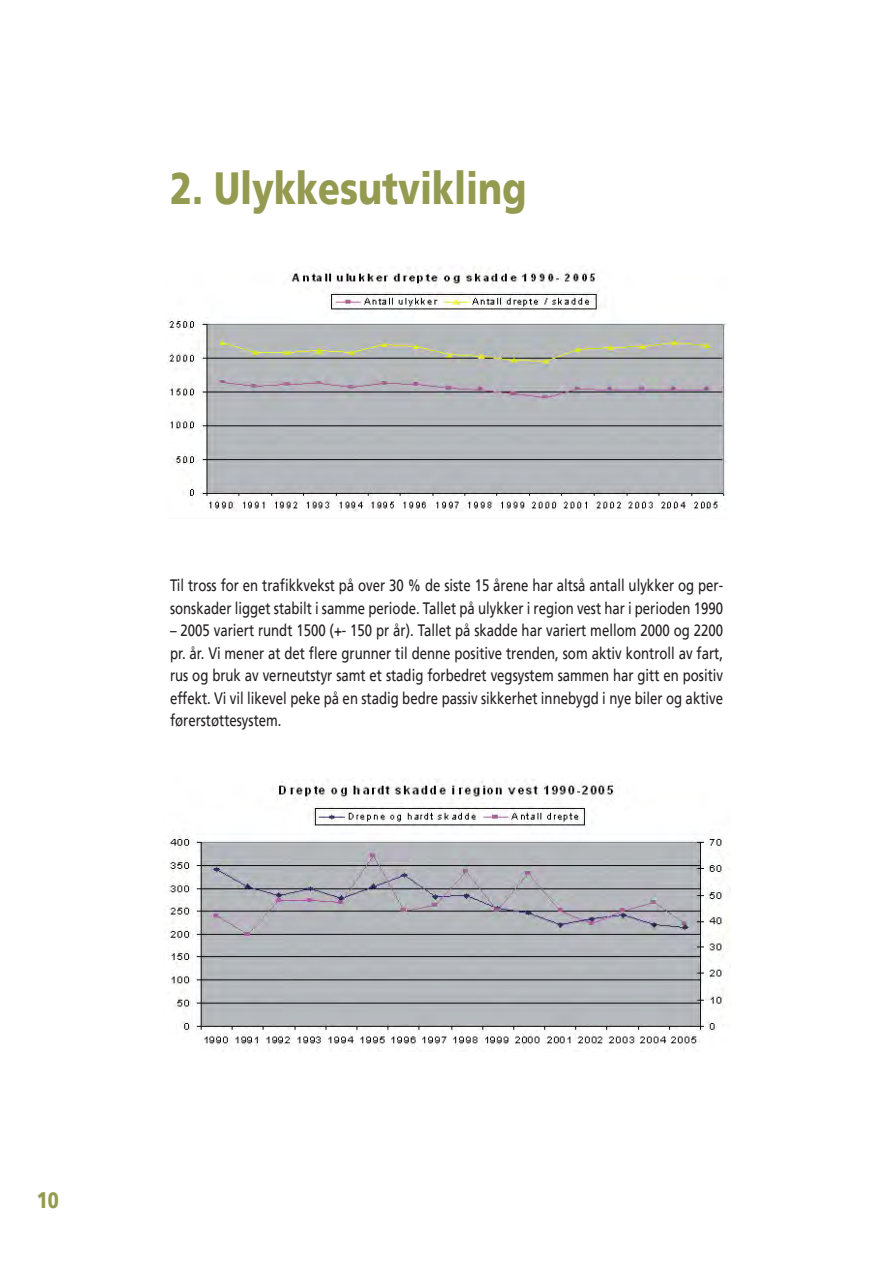
<style>
.page{position:relative;width:893px;height:1263px;background:#fff}
.page>*{position:absolute;margin:0;border:0;box-sizing:border-box;transform-origin:0 0}
.t1{font:900 45px "Frutiger";color:#949b50;scale:.8 1}
.t2{font:900 22.5px "Frutiger";color:#949b50;scale:.8 1}
.t3{font:16.5px/22.5px "Frutiger";color:#231f20;scale:.8 1}
</style>
<div class="page">
<img style="left:167px;top:267px;width:559px;height:245px">
<img style="left:168px;top:779px;width:559px;height:273px">
<h1 class="t1" style="left:170px;top:161px;width:447px">2. Ulykkesutvikling</h1>
<p class="t3" style="left:170px;top:574px;width:692px">Til tross for en trafikkvekst på over 30 % de siste 15 årene har altså antall ulykker og per&shy;sonskader ligget stabilt i samme periode. Tallet på ulykker i region vest har i perioden 1990</p>
<p class="t3" style="left:170px;top:619px;width:692px;text-align:justify">– 2005 variert rundt 1500 (+- 150 pr år). Tallet på skadde har variert mellom 2000 og 2200 pr. år. Vi mener at det flere grunner til denne positive trenden, som aktiv kontroll av fart, rus og bruk av verneutstyr samt et stadig forbedret vegsystem sammen har gitt en positiv effekt. Vi vil likevel peke på en stadig bedre passiv sikkerhet innebygd i nye biler og aktive førerstøttesystem.</p>
<h2 class="t2" style="left:37px;top:1186px;width:29px">10</h2>
</div>
